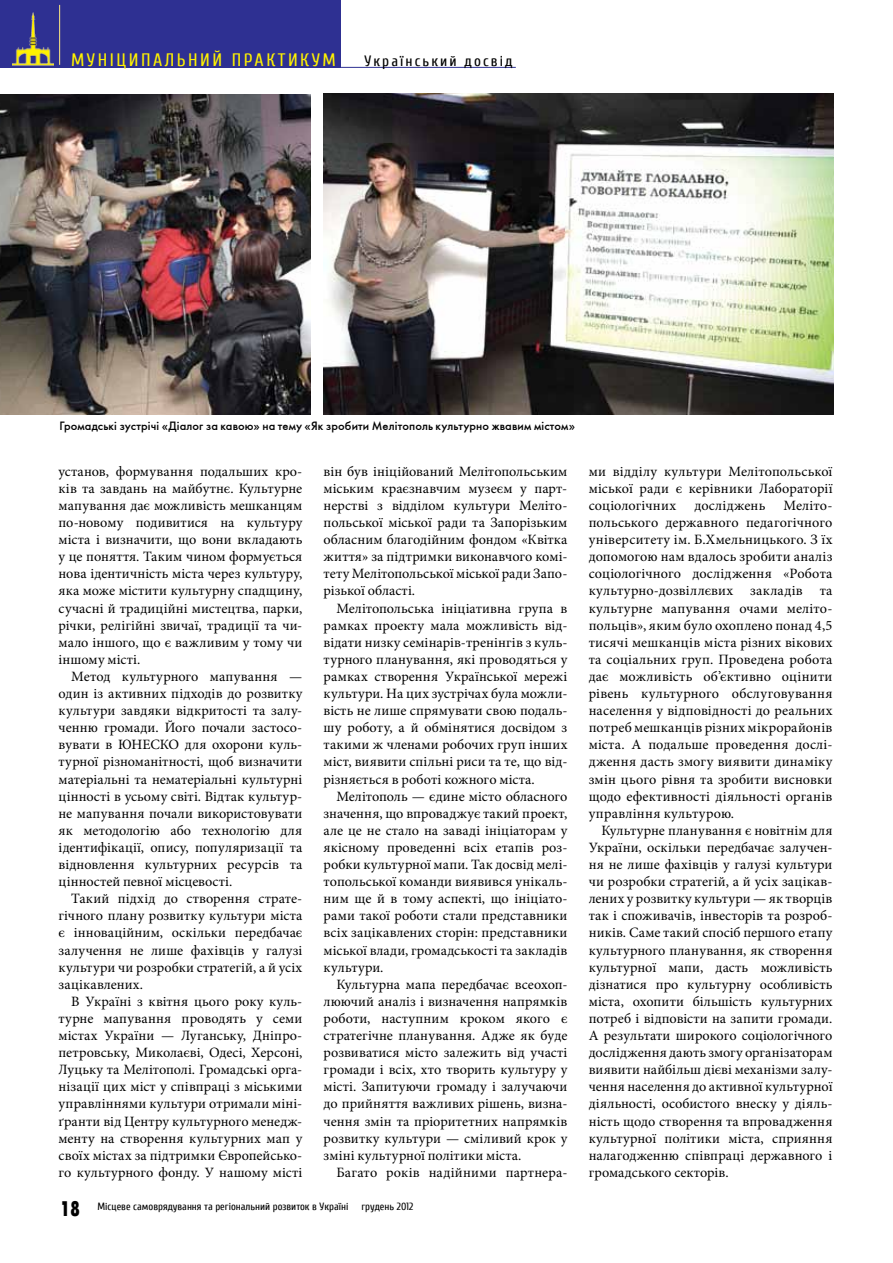
<style>
.page{position:relative;width:893px;height:1263px;background:#fff}
.page>*{position:absolute;margin:0;border:0;box-sizing:border-box;transform-origin:0 0}
.t1{font:18px "Cuprum";letter-spacing:.14em;color:#fff200}
.t2{font:15px "Cuprum";letter-spacing:.14em;color:#000}
.t3{font:14.25px/17.1px "Minion Pro";letter-spacing:.01em;color:#000;text-align:justify}
.t4{font:12px "Futuris C";letter-spacing:.01em;color:#000}
.t5{font:10.5px "Cuprum";color:#000}
.s1{font-family:"Futuris X Cond CTT";font-size:21px}
</style>
<div class="page">
<div style="left:0;top:0;width:341px;height:68px;background:#2e3092"></div>
<hr style="left:59px;top:5px;width:1px;height:60px;background:#ffea82">
<img style="left:13px;top:12px;width:40px;height:54px">
<hr style="left:341px;top:67px;width:175px;height:1px;background:#2e3092">
<img style="left:323px;top:94px;width:510px;height:320px">
<img style="left:0;top:95px;width:310px;height:319px">
<p class="t1" style="left:71px;top:50px;width:254px">му ніципальний практикум</p>
<p class="t2" style="left:364px;top:52px;width:150px">український досвід</p>
<p class="t4" style="left:60px;top:419px;width:517px">Громадські зустрічі «Діалог за кавою» на тему «Як зробити Мелітополь культурно жвавим містом»</p>
<p class="t3" style="left:59px;top:463px;width:245px">установ, формування подальших кро&shy;ків та завдань на майбутнє. Культурне мапування дає можливість мешканцям по-новому подивитися на культуру міста і визначити, що вони вкладають у це поняття. Таким чином формується нова ідентичність міста через культуру, яка може містити культурну спадщину, сучасні й традиційні мистецтва, парки, річки, релігійні звичаї, традиції та чи&shy;мало іншого, що є важливим у тому чи іншому місті.</p>
<p class="t3" style="left:59px;top:668px;width:245px;text-indent:13px">Метод культурного мапування — один із активних підходів до розвитку культури завдяки відкритості та залу&shy;ченню громади. Його почали застосо&shy;вувати в ЮНЕСКО для охорони куль&shy;турної різноманітності, щоб визначити матеріальні та нематеріальні культурні цінності в усьому світі. Відтак культур&shy;не мапування почали використовувати як методологію або технологію для ідентифікації, опису, популяризації та відновлення культурних ресурсів та цінностей певної місцевості.</p>
<p class="t3" style="left:59px;top:890px;width:245px;text-indent:13px">Такий підхід до створення страте&shy;гічного плану розвитку культури міста є інноваційним, оскільки передбачає залучення не лише фахівців у галузі культури чи розробки стратегій, а й усіх зацікавлених.</p>
<p class="t3" style="left:59px;top:993px;width:245px;text-indent:13px">В Україні з квітня цього року куль&shy;турне мапування проводять у семи містах України — Луганську, Дніпро&shy;петровську, Миколаєві, Одесі, Херсоні, Луцьку та Мелітополі. Громадські орга&shy;нізації цих міст у співпраці з міськими управліннями культури отримали міні&shy;ґранти від Центру культурного менедж&shy;менту на створення культурних мап у своїх містах за підтримки Європейсько&shy;го культурного фонду. У нашому місті</p>
<p class="t3" style="left:324px;top:463px;width:245px">він був ініційований Мелітопольським міським краєзнавчим музеєм у парт&shy;нерстві з відділом культури Меліто&shy;польської міської ради та Запорізьким обласним благодійним фондом «Квітка життя» за підтримки виконавчого комі&shy;тету Мелітопольської міської ради Запо&shy;різької області.</p>
<p class="t3" style="left:324px;top:599px;width:245px;text-indent:13px">Мелітопольська ініціативна група в рамках проекту мала можливість від&shy;відати низку семінарів-тренінгів з куль&shy;турного планування, які проводяться у рамках створення Української мережі культури. На цих зустрічах була можли&shy;вість не лише спрямувати свою подаль&shy;шу роботу, а й обмінятися досвідом з такими ж членами робочих груп інших міст, виявити спільні риси та те, що від&shy;різняється в роботі кожного міста.</p>
<p class="t3" style="left:324px;top:788px;width:245px;text-indent:13px">Мелітополь — єдине місто обласного значення, що впроваджує такий проект, але це не стало на заваді ініціаторам у якісному проведенні всіх етапів роз&shy;робки культурної мапи. Так досвід мелі&shy;топольської команди виявився унікаль&shy;ним ще й в тому аспекті, що ініціато&shy;рами такої роботи стали представники всіх зацікавлених сторін: представники міської влади, громадськості та закладів культури.</p>
<p class="t3" style="left:324px;top:976px;width:245px;text-indent:13px">Культурна мапа передбачає всеохоп&shy;люючий аналіз і визначення напрямків роботи, наступним кроком якого є стратегічне планування. Адже як буде розвиватися місто залежить від участі громади і всіх, хто творить культуру у місті. Запитуючи громаду і залучаючи до прийняття важливих рішень, визна&shy;чення змін та пріоритетних напрямків розвитку культури — сміливий крок у зміні культурної політики міста.</p>
<p class="t3" style="left:336px;top:1164px;width:233px">Багато років надійними партнера-</p>
<p class="t5" style="left:60px;top:1200px;width:290px"><span class="s1">18</span> Місцеве самоврядування та регіональний розвиток в Україні</p>
<p class="t5" style="left:361px;top:1200px;width:53px">грудень 2012</p>
<p class="t3" style="left:589px;top:463px;width:245px">ми відділу культури Мелітопольської міської ради є керівники Лабораторії соціологічних</p>
<p class="t3" style="left:589px;top:497px;width:245px;text-indent:195px">Меліто&shy;польського державного педагогічного університету ім. Б.Хмельницького. З їх допомогою нам вдалось зробити аналіз соціологічного дослідження «Робота культурно-дозвіллєвих закладів та культурне мапування очами меліто&shy;польців», яким було охоплено понад 4,5 тисячі мешканців міста різних вікових та соціальних груп. Проведена робота дає можливість об’єктивно оцінити рівень культурного обслуговування населення у відповідності до реальних потреб мешканців різних мікрорайонів міста. А подальше проведення дослі&shy;дження дасть змогу виявити динаміку змін цього рівня та зробити висновки щодо ефективності діяльності органів управління культурою.</p>
<p class="t3" style="left:589px;top:822px;width:245px;text-indent:13px">Культурне планування є новітнім для України, оскільки передбачає залучен&shy;ня не лише фахівців у галузі культури чи розробки стратегій, а й усіх зацікав&shy;лених у розвитку культури — як творців так і споживачів, інвесторів та розроб&shy;ників. Саме такий спосіб першого етапу культурного планування, як створення культурної мапи, дасть можливість дізнатися про культурну особливість міста, охопити більшість культурних потреб і відповісти на запити громади.<br>А результати широкого соціологічного дослідження дають змогу організаторам виявити найбільш дієві механізми залу&shy;чення населення до активної культурної діяльності, особистого внеску у діяль&shy;ність щодо створення та впровадження культурної політики міста, сприяння налагодженню співпраці державного і громадського секторів.</p>
<p class="t3" style="left:694px;top:497px;width:73px">досліджень</p>
</div>
